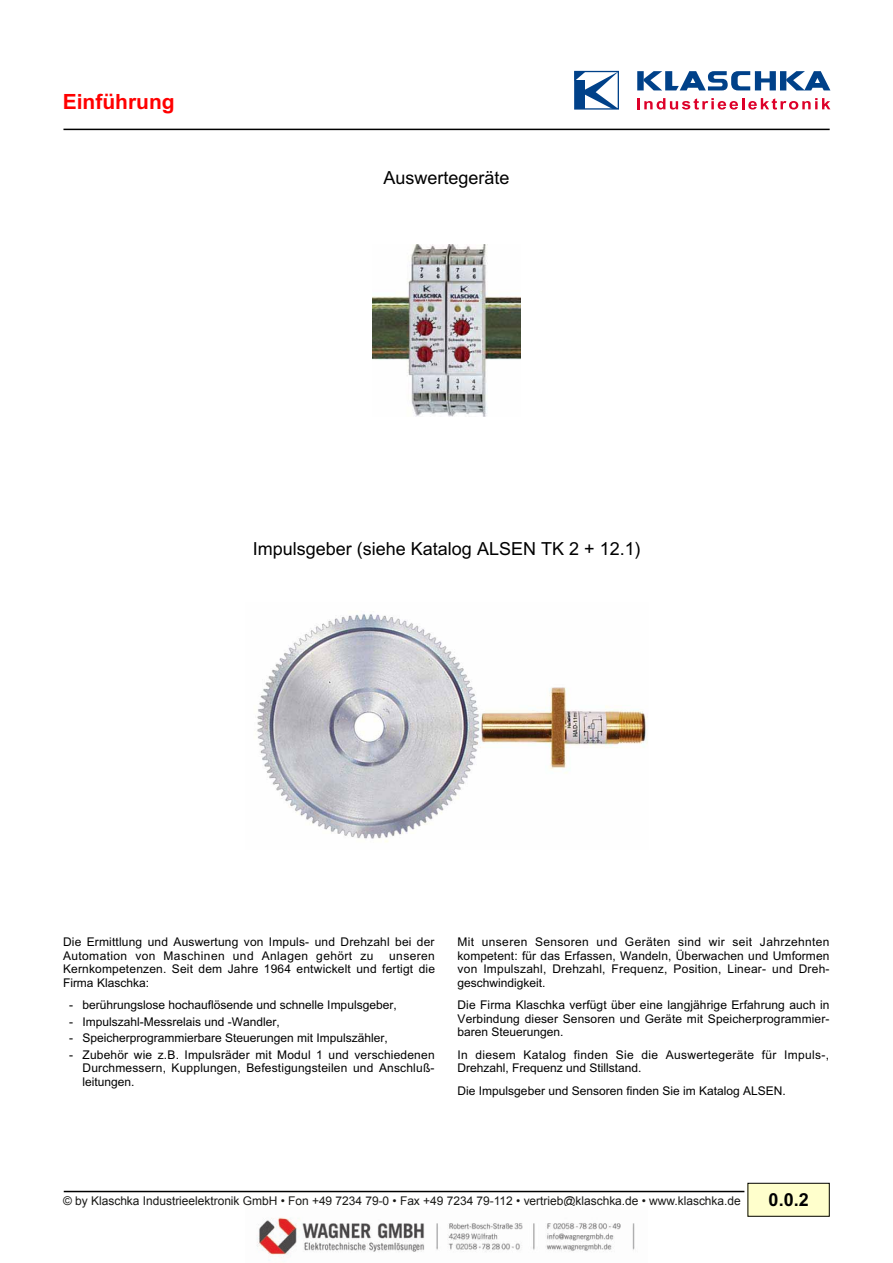
<style>
.page{position:relative;width:893px;height:1263px;background:#fff}
.page>*{position:absolute;margin:0;border:0;box-sizing:border-box;transform-origin:0 0}
.t1{font:700 21px "Arial";color:#f00}
.t2{font:18px "Arial";color:#000}
.t3{font:700 18px "Arial";color:#000}
.t4{font:12px/13.5px "Arial";letter-spacing:.01em;color:#000;text-align:justify}
.t5{font:12px "Arial";letter-spacing:-.005em;color:#1a1a18}
.t6{font:12px/13.5px "Arial";letter-spacing:.03em;color:#000}
.t7{font:10.5px "Arial";color:#000}
</style>
<div class="page">
<div style="left:747px;top:1183px;width:83px;height:34px;background:#ffc"></div>
<div style="left:748px;top:1183px;width:82px;height:33px;border:1px solid #000"></div>
<hr style="left:64px;top:1191px;width:680px;height:1px;background:#000">
<hr style="left:63px;top:129px;width:767px;height:1px;background:#000">
<img style="left:372px;top:245px;width:149px;height:171px">
<img style="left:257px;top:611px;width:391px;height:231px">
<svg style="left:637px;top:98px;width:193px;height:12px"></svg>
<svg style="left:576px;top:73px;width:41px;height:35px"></svg>
<div style="left:574px;top:71px;width:45px;height:39px;border:1px solid #004189"></div>
<svg style="left:637px;top:71px;width:193px;height:20px"></svg>
<img style="left:257px;top:1217px;width:378px;height:44px">
<h1 class="t1" style="left:63px;top:90px;width:113px">Einführung</h1>
<h2 class="t2" style="left:383px;top:167px;width:128px">Auswertegeräte</h2>
<h2 class="t2" style="left:253px;top:539px;width:389px">Impulsgeber (siehe Katalog ALSEN TK 2 + 12.1)</h2>
<p class="t4" style="left:63px;top:935px;width:373px">Die Ermittlung und Auswertung von Impuls- und Drehzahl bei der<br>Automation von Maschinen und Anlagen gehört zu</p>
<p class="t4" style="left:63px;top:949px;width:374px;text-indent:326px">unseren Kernkompetenzen. Seit dem Jahre 1964 entwickelt und fertigt die Firma Klaschka:</p>
<p class="t4" style="left:69px;top:998px;width:329px">- berührungslose hochauflösende und schnelle Impulsgeber,</p>
<p class="t4" style="left:69px;top:1015px;width:212px">- Impulszahl-Messrelais und -Wandler,</p>
<p class="t4" style="left:69px;top:1031px;width:320px">- Speicherprogrammierbare Steuerungen mit Impulszähler,</p>
<p class="t4" style="left:82px;top:1048px;width:354px;text-indent:-14px">- Zubehör wie z.B. Impulsräder mit Modul 1 und verschiedenen Durchmessern, Kupplungen, Befestigungsteilen und Anschluß&shy;leitungen.</p>
<p class="t4" style="left:458px;top:935px;width:374px">Mit unseren Sensoren und Geräten sind wir seit Jahrzehnten kompetent: für das Erfassen, Wandeln, Überwachen und Umformen von Impulszahl, Drehzahl, Frequenz, Position, Linear- und Dreh&shy;geschwindigkeit.</p>
<p class="t4" style="left:458px;top:998px;width:374px">Die Firma Klaschka verfügt über eine langjährige Erfahrung auch in Verbindung dieser Sensoren und Geräte mit Speicherprogrammier&shy;baren Steuerungen.</p>
<p class="t6" style="left:458px;top:1048px;width:373px">In diesem Katalog finden Sie die Auswertegeräte für Impuls-,<br>Drehzahl, Frequenz und Stillstand.</p>
<p class="t4" style="left:458px;top:1084px;width:330px">Die Impulsgeber und Sensoren finden Sie im Katalog ALSEN.</p>
<p class="t7" style="left:65px;top:1194px;width:677px">© by Klaschka GmbH &amp; Co. KG • D-75233 Tiefenbronn • Fon +49 7234 79 0 • Fax +49 7234 79 112 • info@klaschka.de • www.klaschka.de</p>
<h2 class="t3" style="left:768px;top:1189px;width:42px">0.0.2</h2>
<p class="t5" style="left:63px;top:1193px;width:679px">© by Klaschka Industrieelektronik GmbH • Fon +49 7234 79-0 • Fax +49 7234 79-112 • vertrieb@klaschka.de • www.klaschka.de</p>
</div>
